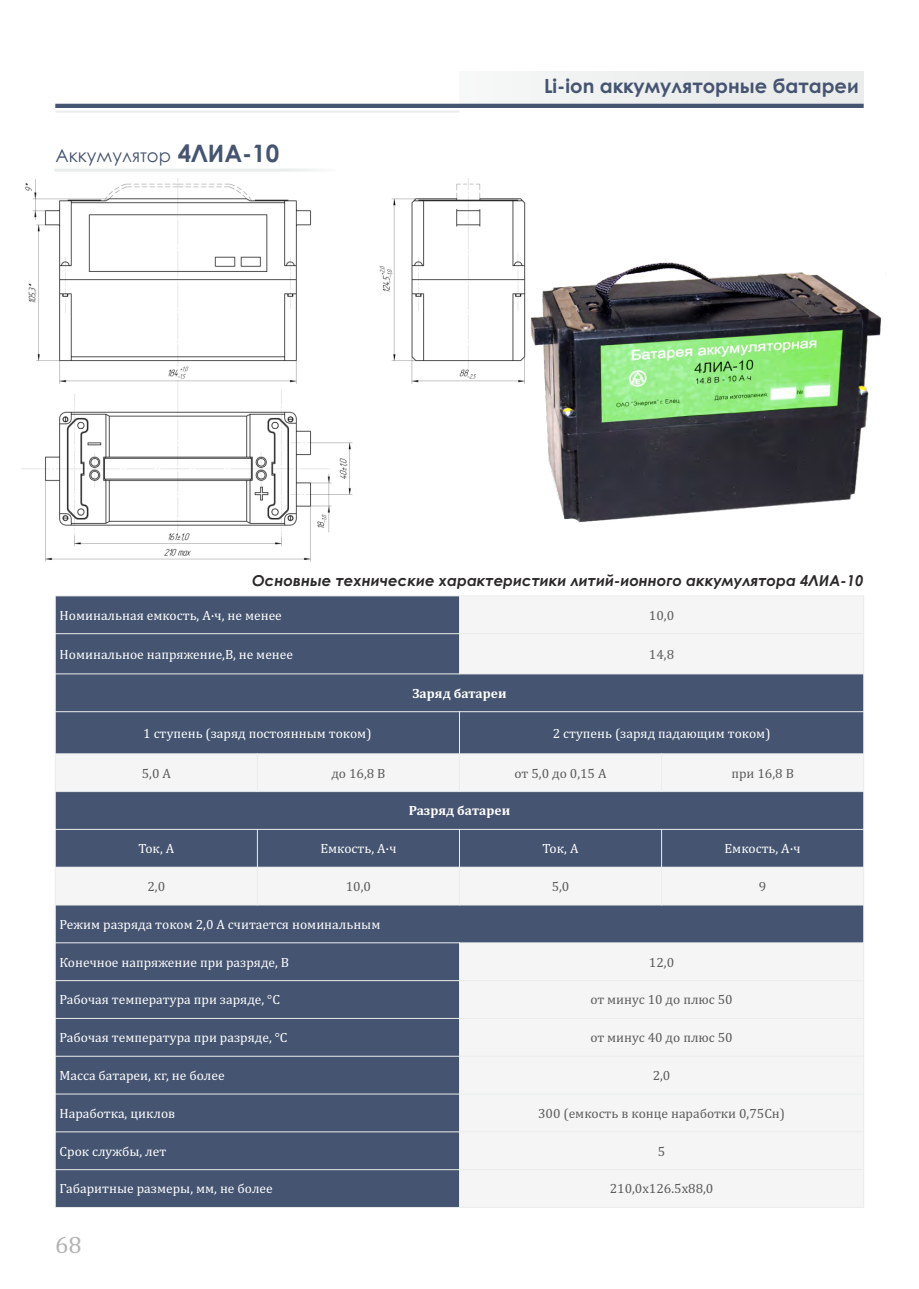
<style>
.page{position:relative;width:919px;height:1289px;background:#fff}
.page>*{position:absolute;margin:0;border:0;box-sizing:border-box;transform-origin:0 0}
.t1{font:24px "Cambria";color:#b3b3b3}
.t2{font:700 19.5px "Century Gothic";color:#455470}
.t3{font:18px "Century Gothic";color:#455470}
.t4{font:italic 700 15px "Century Gothic";color:#2b2929}
.t5{font:13.5px "Cambria";color:#fff}
.t6{font:13.5px "Cambria";color:#5c5c5c}
.t7{font:700 13.5px "Cambria";color:#fff}
.s1{font-weight:700;font-size:24px}
</style>
<div class="page">
<img style="left:21px;top:179px;width:505px;height:383px">
<div style="left:55px;top:596px;width:404px;height:37px;background:#455470"></div>
<div style="left:459px;top:596px;width:404px;height:37px;background:#f5f5f5"></div>
<div style="left:55px;top:633px;width:404px;height:41px;background:#455470"></div>
<div style="left:459px;top:633px;width:404px;height:41px;background:#f5f5f5"></div>
<div style="left:55px;top:674px;width:808px;height:37px;background:#455470"></div>
<div style="left:55px;top:711px;width:404px;height:42px;background:#455470"></div>
<div style="left:459px;top:711px;width:404px;height:42px;background:#455470"></div>
<div style="left:55px;top:753px;width:202px;height:38px;background:#f5f5f5"></div>
<div style="left:257px;top:753px;width:202px;height:38px;background:#f5f5f5"></div>
<div style="left:459px;top:753px;width:202px;height:38px;background:#f5f5f5"></div>
<div style="left:661px;top:753px;width:202px;height:38px;background:#f5f5f5"></div>
<div style="left:55px;top:791px;width:808px;height:38px;background:#455470"></div>
<div style="left:55px;top:829px;width:202px;height:38px;background:#455470"></div>
<div style="left:257px;top:829px;width:202px;height:38px;background:#455470"></div>
<div style="left:459px;top:829px;width:202px;height:38px;background:#455470"></div>
<div style="left:661px;top:829px;width:202px;height:38px;background:#455470"></div>
<div style="left:55px;top:867px;width:202px;height:38px;background:#f5f5f5"></div>
<div style="left:257px;top:867px;width:202px;height:38px;background:#f5f5f5"></div>
<div style="left:459px;top:867px;width:202px;height:38px;background:#f5f5f5"></div>
<div style="left:661px;top:867px;width:202px;height:38px;background:#f5f5f5"></div>
<div style="left:55px;top:905px;width:808px;height:37px;background:#455470"></div>
<div style="left:55px;top:942px;width:404px;height:38px;background:#455470"></div>
<div style="left:459px;top:942px;width:404px;height:38px;background:#f5f5f5"></div>
<div style="left:55px;top:980px;width:404px;height:38px;background:#455470"></div>
<div style="left:459px;top:980px;width:404px;height:38px;background:#f5f5f5"></div>
<div style="left:55px;top:1018px;width:404px;height:38px;background:#455470"></div>
<div style="left:459px;top:1018px;width:404px;height:38px;background:#f5f5f5"></div>
<div style="left:55px;top:1056px;width:404px;height:37px;background:#455470"></div>
<div style="left:459px;top:1056px;width:404px;height:37px;background:#f5f5f5"></div>
<div style="left:55px;top:1093px;width:404px;height:38px;background:#455470"></div>
<div style="left:459px;top:1093px;width:404px;height:38px;background:#f5f5f5"></div>
<div style="left:55px;top:1131px;width:404px;height:38px;background:#455470"></div>
<div style="left:459px;top:1131px;width:404px;height:38px;background:#f5f5f5"></div>
<div style="left:55px;top:1169px;width:404px;height:38px;background:#455470"></div>
<div style="left:459px;top:1169px;width:404px;height:38px;background:#f5f5f5"></div>
<hr style="left:55px;top:595px;width:1px;height:612px;background:#ebeded">
<hr style="left:257px;top:829px;width:1px;height:76px;background:#ebeded">
<hr style="left:257px;top:753px;width:1px;height:39px;background:#ebeded">
<hr style="left:459px;top:942px;width:1px;height:265px;background:#ebeded">
<hr style="left:459px;top:829px;width:1px;height:76px;background:#ebeded">
<hr style="left:459px;top:711px;width:1px;height:81px;background:#ebeded">
<hr style="left:459px;top:595px;width:1px;height:79px;background:#ebeded">
<hr style="left:661px;top:829px;width:1px;height:76px;background:#ebeded">
<hr style="left:661px;top:753px;width:1px;height:39px;background:#ebeded">
<hr style="left:863px;top:595px;width:1px;height:612px;background:#ebeded">
<hr style="left:55px;top:1206px;width:809px;height:1px;background:#ebeded">
<hr style="left:55px;top:1169px;width:809px;height:1px;background:#ebeded">
<hr style="left:55px;top:1131px;width:809px;height:1px;background:#ebeded">
<hr style="left:55px;top:1093px;width:809px;height:1px;background:#ebeded">
<hr style="left:55px;top:1055px;width:809px;height:1px;background:#ebeded">
<hr style="left:55px;top:1017px;width:809px;height:1px;background:#ebeded">
<hr style="left:55px;top:980px;width:809px;height:1px;background:#ebeded">
<hr style="left:55px;top:942px;width:809px;height:1px;background:#ebeded">
<hr style="left:55px;top:904px;width:809px;height:1px;background:#ebeded">
<hr style="left:55px;top:866px;width:809px;height:1px;background:#ebeded">
<hr style="left:55px;top:829px;width:809px;height:1px;background:#ebeded">
<hr style="left:55px;top:791px;width:809px;height:1px;background:#ebeded">
<hr style="left:55px;top:753px;width:809px;height:1px;background:#ebeded">
<hr style="left:55px;top:711px;width:809px;height:1px;background:#ebeded">
<hr style="left:55px;top:673px;width:809px;height:1px;background:#ebeded">
<hr style="left:55px;top:633px;width:809px;height:1px;background:#ebeded">
<hr style="left:55px;top:595px;width:809px;height:1px;background:#ebeded">
<svg style="left:54px;top:169px;width:263px;height:3px"></svg>
<div style="left:459px;top:71px;width:404px;height:33px;background:#ebeded"></div>
<hr style="left:55px;top:104px;width:808px;height:4px;background:#455470">
<hr style="left:55px;top:110px;width:404px;height:3px;background:#ebeded">
<img style="left:519px;top:248px;width:367px;height:291px">
<h3 class="t3" style="left:56px;top:148px;width:225px">Аккумулятор <span class="s1">4ЛИА-10</span></h3>
<h2 class="t2" style="left:544px;top:78px;width:316px">Li-ion аккумуляторные батареи</h2>
<p class="t4" style="left:252px;top:574px;width:613px">Основные технические характеристики литий-ионного аккумулятора 4ЛИА-10</p>
<p class="t5" style="left:60px;top:609px;width:224px">Номинальная емкость, А·ч, не менее</p>
<p class="t6" style="left:649px;top:609px;width:27px">10,0</p>
<p class="t5" style="left:60px;top:648px;width:235px">Номинальное напряжение,В, не менее</p>
<p class="t6" style="left:649px;top:648px;width:27px">14,8</p>
<p class="t7" style="left:412px;top:687px;width:96px">Заряд батареи</p>
<p class="t5" style="left:143px;top:727px;width:230px">1 ступень (заряд постоянным током)</p>
<p class="t5" style="left:552px;top:727px;width:219px">2 ступень (заряд падающим током)</p>
<p class="t6" style="left:142px;top:767px;width:31px">5,0 А</p>
<p class="t6" style="left:331px;top:767px;width:56px">до 16,8 В</p>
<p class="t6" style="left:514px;top:767px;width:93px">от 5,0 до 0,15 А</p>
<p class="t6" style="left:731px;top:767px;width:64px">при 16,8 В</p>
<p class="t7" style="left:409px;top:804px;width:103px">Разряд батареи</p>
<p class="t5" style="left:138px;top:842px;width:37px">Ток, А</p>
<p class="t5" style="left:320px;top:842px;width:78px">Емкость, А·ч</p>
<p class="t5" style="left:542px;top:842px;width:37px">Ток, А</p>
<p class="t5" style="left:724px;top:842px;width:78px">Емкость, А·ч</p>
<p class="t6" style="left:147px;top:880px;width:19px">2,0</p>
<p class="t6" style="left:346px;top:880px;width:27px">10,0</p>
<p class="t6" style="left:551px;top:880px;width:19px">5,0</p>
<p class="t6" style="left:758px;top:880px;width:9px">9</p>
<p class="t5" style="left:60px;top:918px;width:322px">Режим разряда током 2,0 А считается номинальным</p>
<p class="t5" style="left:60px;top:956px;width:231px">Конечное напряжение при разряде, В</p>
<p class="t6" style="left:649px;top:956px;width:27px">12,0</p>
<p class="t5" style="left:60px;top:993px;width:222px">Рабочая температура при заряде, °С</p>
<p class="t6" style="left:590px;top:993px;width:144px">от минус 10 до плюс 50</p>
<p class="t5" style="left:60px;top:1031px;width:229px">Рабочая температура при разряде, °С</p>
<p class="t6" style="left:590px;top:1031px;width:144px">от минус 40 до плюс 50</p>
<p class="t5" style="left:60px;top:1069px;width:166px">Масса батареи, кг, не более</p>
<p class="t6" style="left:652px;top:1069px;width:19px">2,0</p>
<p class="t5" style="left:60px;top:1107px;width:117px">Наработка, циклов</p>
<p class="t6" style="left:538px;top:1107px;width:248px">300 (емкость в конце наработки 0,75Сн)</p>
<p class="t5" style="left:60px;top:1145px;width:108px">Срок службы, лет</p>
<p class="t6" style="left:657px;top:1145px;width:9px">5</p>
<p class="t5" style="left:60px;top:1182px;width:215px">Габаритные размеры, мм, не более</p>
<p class="t6" style="left:609px;top:1182px;width:105px">210,0x126.5x88,0</p>
<h1 class="t1" style="left:55px;top:1234px;width:28px">68</h1>
</div>
